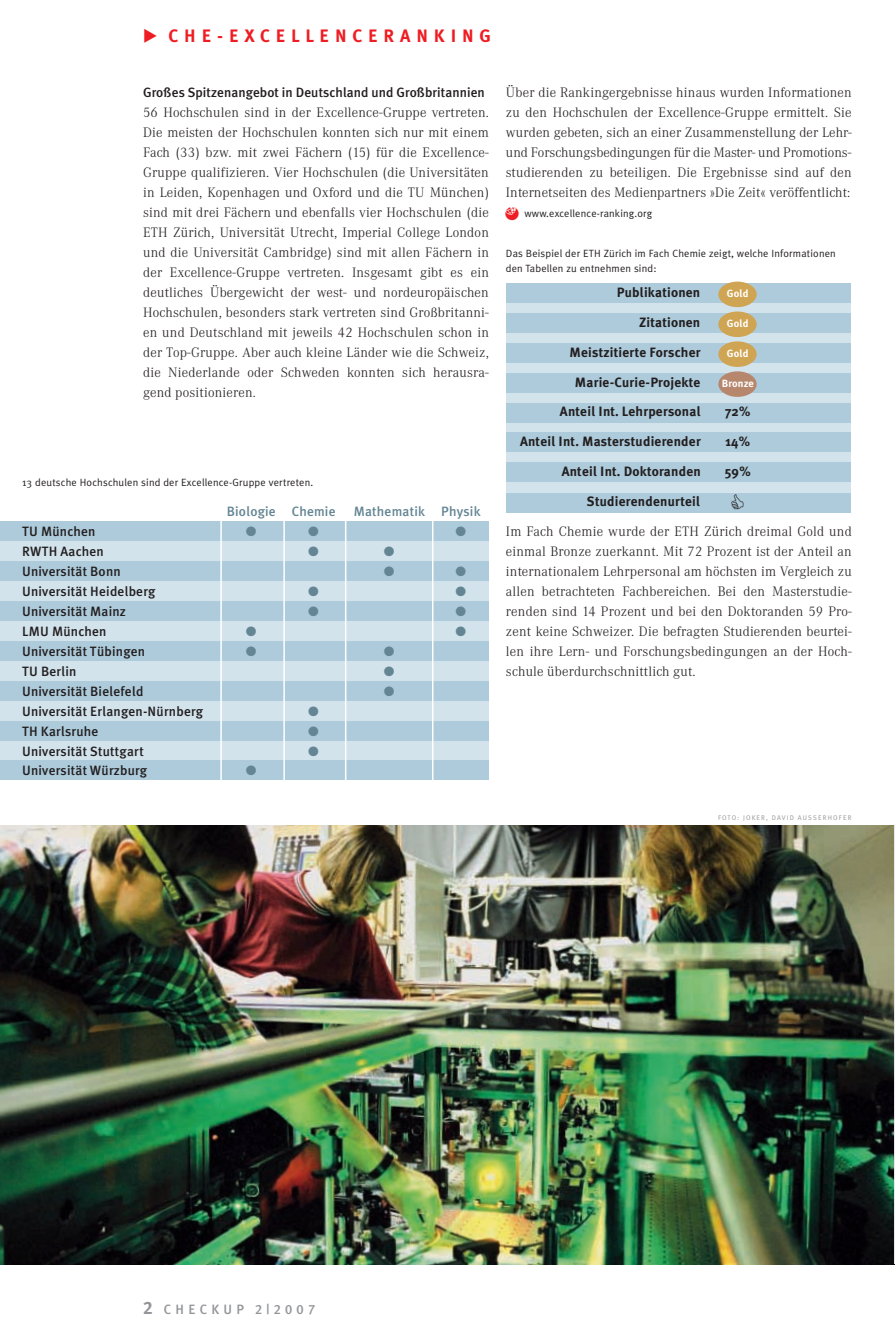
<style>
.page{position:relative;width:895px;height:1344px;background:#fff}
.page>*{position:absolute;margin:0;border:0;box-sizing:border-box;transform-origin:0 0}
.t1{font:700 18px "Meta Plus";letter-spacing:.33em;color:#ee1d23}
.t2{font:300 14.25px/20px "Corporate A";letter-spacing:.015em;color:#231f20;text-align:justify}
.t3{font:500 13.5px "Meta Plus";letter-spacing:.015em;color:#231f20}
.t4{font:700 13.5px "Meta Plus";letter-spacing:.015em;color:#231f20}
.t5{font:500 13.5px "Meta Plus";letter-spacing:.015em;color:#638594}
.t6{font:13.5px "Zapf Dingbats ITC";color:#638594}
.t7{font:13.5px "Meta Plus Medium Caps";letter-spacing:.32em;color:#939598}
.t8{font:10.5px/15.5px "Meta Plus Normal";letter-spacing:.015em;color:#231f20}
.t9{font:700 10.5px "Meta Plus";letter-spacing:.015em;color:#fff}
.t10{font:6.75px "Meta Plus Normal Caps";letter-spacing:.16em;color:#939598}
.s1{font-family:"European Pi Three";font-weight:400}
.s2{font-family:"Meta Plus Bold Caps";font-size:18px}
</style>
<div class="page">
<hr style="left:894px;top:825px;width:1px;height:438px;background:#e6e7e9">
<img style="left:0;top:281px;width:894px;height:984px">
<svg style="left:731px;top:494px;width:12px;height:15px"></svg>
<p class="t1" style="left:143px;top:29px;width:349px"><span class="s1">-</span> CHE-EXCELLENCERANKING</p>
<p class="t3" style="left:143px;top:87px;width:343px">Großes Spitzenangebot in Deutschland und Großbritannien</p>
<p class="t2" style="left:143px;top:104px;width:347px">56 Hochschulen sind in der Excellence-Gruppe vertreten.<br>Die meisten der Hochschulen konnten sich nur mit einem Fach (33) bzw. mit zwei Fächern (15) für die Excellence-Gruppe qualifizieren. Vier Hochschulen (die Universitäten in Leiden, Kopenhagen und Oxford und die TU München) sind mit drei Fächern und ebenfalls vier Hochschulen (die ETH Zürich, Universität Utrecht, Imperial College London und die Universität Cambridge) sind mit allen Fächern in der Excellence-Gruppe vertreten. Insgesamt gibt es ein deutliches Übergewicht der west- und nordeuropäischen Hochschulen, besonders stark vertreten sind Großbritanni&shy;en und Deutschland mit jeweils 42 Hochschulen schon in der Top-Gruppe. Aber auch kleine Länder wie die Schweiz, die Niederlande oder Schweden konnten sich herausra&shy;gend positionieren.</p>
<p class="t8" style="left:22px;top:475px;width:293px">13 deutsche Hochschulen sind der Excellence-Gruppe vertreten.</p>
<p class="t5" style="left:227px;top:506px;width:110px">Biologie Chemie</p>
<p class="t5" style="left:354px;top:506px;width:128px">Mathematik Physik</p>
<p class="t3" style="left:22px;top:526px;width:75px">TU München</p>
<p class="t6" style="left:246px;top:526px;width:12px">●</p>
<p class="t6" style="left:308px;top:526px;width:12px">●</p>
<p class="t6" style="left:455px;top:526px;width:12px">●</p>
<p class="t3" style="left:22px;top:546px;width:83px">RWTH Aachen</p>
<p class="t6" style="left:308px;top:546px;width:12px">●</p>
<p class="t6" style="left:384px;top:546px;width:12px">●</p>
<p class="t3" style="left:22px;top:566px;width:100px">Universität Bonn</p>
<p class="t6" style="left:384px;top:566px;width:12px">●</p>
<p class="t6" style="left:455px;top:566px;width:12px">●</p>
<p class="t3" style="left:22px;top:586px;width:135px">Universität Heidelberg</p>
<p class="t6" style="left:308px;top:586px;width:12px">●</p>
<p class="t6" style="left:455px;top:586px;width:12px">●</p>
<p class="t3" style="left:22px;top:606px;width:105px">Universität Mainz</p>
<p class="t6" style="left:308px;top:606px;width:12px">●</p>
<p class="t6" style="left:455px;top:606px;width:12px">●</p>
<p class="t3" style="left:22px;top:625px;width:86px">LMU München</p>
<p class="t6" style="left:246px;top:626px;width:12px">●</p>
<p class="t6" style="left:455px;top:626px;width:12px">●</p>
<p class="t3" style="left:22px;top:645px;width:124px">Universität Tübingen</p>
<p class="t6" style="left:246px;top:646px;width:12px">●</p>
<p class="t6" style="left:384px;top:646px;width:12px">●</p>
<p class="t3" style="left:22px;top:665px;width:56px">TU Berlin</p>
<p class="t6" style="left:384px;top:666px;width:12px">●</p>
<p class="t3" style="left:22px;top:685px;width:123px">Universität Bielefeld</p>
<p class="t6" style="left:384px;top:686px;width:12px">●</p>
<p class="t3" style="left:22px;top:705px;width:182px">Universität Erlangen-Nürnberg</p>
<p class="t6" style="left:308px;top:706px;width:12px">●</p>
<p class="t3" style="left:22px;top:725px;width:78px">TH Karlsruhe</p>
<p class="t6" style="left:308px;top:726px;width:12px">●</p>
<p class="t3" style="left:22px;top:745px;width:123px">Universität Stuttgart</p>
<p class="t6" style="left:308px;top:745px;width:12px">●</p>
<p class="t3" style="left:22px;top:765px;width:126px">Universität Würzburg</p>
<p class="t6" style="left:246px;top:765px;width:12px">●</p>
<p class="t2" style="left:506px;top:84px;width:347px">Über die Rankingergebnisse hinaus wurden Informationen zu den Hochschulen der Excellence-Gruppe ermittelt. Sie wurden gebeten, sich an einer Zusammenstellung der Lehr&shy;und Forschungsbedingungen für die Master- und Promotions&shy;studierenden zu beteiligen. Die Ergebnisse sind auf den Internetseiten des Medienpartners »Die Zeit« veröffentlicht:</p>
<p class="t8" style="left:524px;top:206px;width:129px">www.excellence-ranking.org</p>
<p class="t8" style="left:506px;top:246px;width:331px">Das Beispiel der ETH Zürich im Fach Chemie zeigt, welche Informationen den Tabellen zu entnehmen sind:</p>
<p class="t4" style="left:616px;top:287px;width:85px">Publikationen</p>
<p class="t9" style="left:726px;top:289px;width:23px">Gold</p>
<p class="t4" style="left:639px;top:316px;width:63px">Zitationen</p>
<p class="t9" style="left:726px;top:319px;width:23px">Gold</p>
<p class="t4" style="left:569px;top:346px;width:132px">Meistzitierte Forscher</p>
<p class="t9" style="left:726px;top:349px;width:23px">Gold</p>
<p class="t4" style="left:575px;top:376px;width:127px">Marie-Curie-Projekte</p>
<p class="t9" style="left:721px;top:379px;width:34px">Bronze</p>
<p class="t4" style="left:560px;top:406px;width:142px">Anteil Int. Lehrpersonal</p>
<p class="t4" style="left:725px;top:406px;width:27px">72%</p>
<p class="t4" style="left:520px;top:436px;width:182px">Anteil Int. Masterstudierender</p>
<p class="t4" style="left:725px;top:436px;width:26px">14%</p>
<p class="t4" style="left:561px;top:466px;width:141px">Anteil Int. Doktoranden</p>
<p class="t4" style="left:724px;top:466px;width:27px">59%</p>
<p class="t4" style="left:587px;top:496px;width:115px">Studierendenurteil</p>
<p class="t2" style="left:506px;top:522px;width:347px">Im Fach Chemie wurde der ETH Zürich dreimal Gold und einmal Bronze zuerkannt. Mit 72 Prozent ist der Anteil an internationalem Lehrpersonal am höchsten im Vergleich zu allen betrachteten Fachbereichen. Bei den Masterstudie&shy;renden sind 14 Prozent und bei den Doktoranden 59 Pro&shy;zent keine Schweizer. Die befragten Studierenden beurtei&shy;len ihre Lern- und Forschungsbedingungen an der Hoch&shy;schule überdurchschnittlich gut.</p>
<p class="t10" style="left:718px;top:813px;width:135px">FOTO: JOKER, DAVID AUSSERHOFER</p>
<p class="t7" style="left:143px;top:1301px;width:173px"><span class="s2">2</span> CHECKUP 2|2007</p>
</div>
